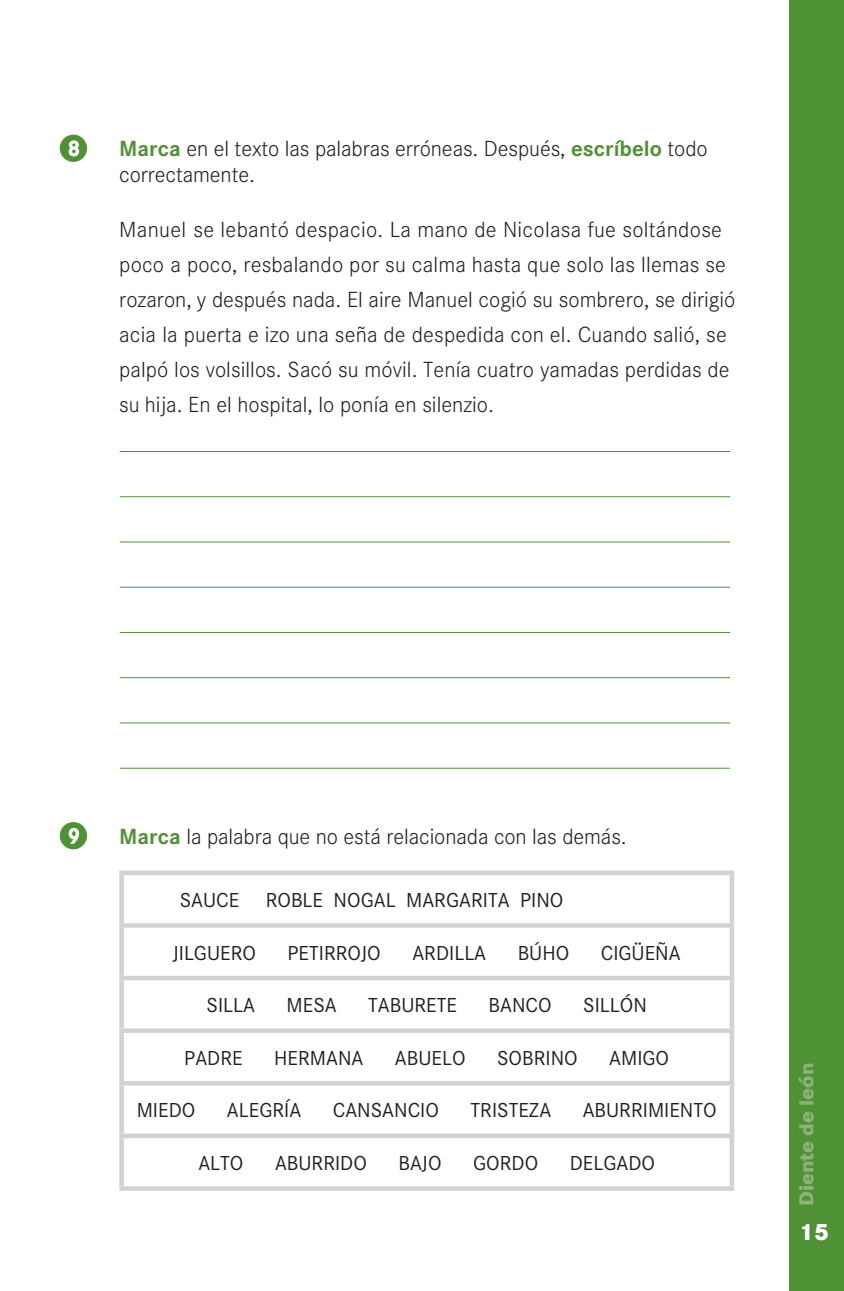
<style>
.page{position:relative;width:844px;height:1291px;background:#fff}
.page>*{position:absolute;margin:0;border:0;box-sizing:border-box;transform-origin:0 0}
.t1{font:800 24.5px "Corporate S";color:#fff}
.t2{font:300 22.75px/35px "Corporate S";color:#231f20}
.t3{font:21px "Corporate S";color:#231f20}
.t4{font:800 21px "Corporate S";color:#8eb378}
.s1{font-weight:700;color:#4f9236}
</style>
<div class="page">
<div style="left:789px;top:0;width:55px;height:1290px;background:#4f9236"></div>
<hr style="left:120px;top:451px;width:610px;height:1px;background:#4f9236">
<hr style="left:120px;top:496px;width:610px;height:1px;background:#4f9236">
<hr style="left:120px;top:541px;width:610px;height:1px;background:#4f9236">
<hr style="left:120px;top:586px;width:610px;height:1px;background:#4f9236">
<hr style="left:120px;top:632px;width:610px;height:1px;background:#4f9236">
<hr style="left:120px;top:677px;width:610px;height:1px;background:#4f9236">
<hr style="left:120px;top:722px;width:610px;height:1px;background:#4f9236">
<hr style="left:120px;top:767px;width:610px;height:1px;background:#4f9236">
<div style="left:119px;top:870px;width:615px;height:5px;background:#d1d2d4"></div>
<div style="left:119px;top:875px;width:5px;height:48px;background:#d1d2d4"></div>
<div style="left:729px;top:875px;width:5px;height:48px;background:#d1d2d4"></div>
<hr style="left:119px;top:923px;width:615px;height:4px;background:#d1d2d4">
<div style="left:119px;top:927px;width:5px;height:48px;background:#d1d2d4"></div>
<div style="left:729px;top:927px;width:5px;height:48px;background:#d1d2d4"></div>
<div style="left:119px;top:975px;width:615px;height:5px;background:#d1d2d4"></div>
<div style="left:119px;top:980px;width:5px;height:48px;background:#d1d2d4"></div>
<div style="left:729px;top:980px;width:5px;height:48px;background:#d1d2d4"></div>
<svg style="left:119px;top:1028px;width:615px;height:4px;background:#d5d6d8"></svg>
<div style="left:119px;top:1032px;width:5px;height:48px;background:#d1d2d4"></div>
<div style="left:729px;top:1032px;width:5px;height:48px;background:#d1d2d4"></div>
<div style="left:119px;top:1080px;width:615px;height:5px;background:#d1d2d4"></div>
<div style="left:119px;top:1085px;width:5px;height:48px;background:#d1d2d4"></div>
<div style="left:729px;top:1085px;width:5px;height:48px;background:#d1d2d4"></div>
<svg style="left:119px;top:1133px;width:615px;height:4px;background:#d7d8da"></svg>
<div style="left:119px;top:1137px;width:5px;height:48px;background:#d1d2d4"></div>
<div style="left:729px;top:1137px;width:5px;height:48px;background:#d1d2d4"></div>
<div style="left:119px;top:1185px;width:615px;height:5px;background:#d1d2d4"></div>
<svg style="left:60px;top:135px;width:27px;height:27px"></svg>
<svg style="left:60px;top:822px;width:27px;height:27px"></svg>
<p class="t2" style="left:119px;top:136px;width:590px;line-height:25.4px"><span class="s1">Marca</span> en el texto las palabras erróneas. Después, <span class="s1">escríbelo</span> todo correctamente.</p>
<p class="t2" style="left:119px;top:212px;width:617px">Manuel se lebantó despacio. La mano de Nicolasa fue soltándose poco a poco, resbalando por su calma hasta que solo las llemas se rozaron, y después nada. El aire Manuel cogió su sombrero, se dirigió acia la puerta e izo una seña de despedida con el. Cuando salió, se palpó los volsillos. Sacó su móvil. Tenía cuatro yamadas perdidas de su hija. En el hospital, lo ponía en silenzio.</p>
<p class="t2" style="left:119px;top:819px;width:509px"><span class="s1">Marca</span> la palabra que no está relacionada con las demás.</p>
<p class="t3" style="left:180px;top:888px;width:61px">SAUCE</p>
<p class="t3" style="left:266px;top:888px;width:299px">ROBLE NOGAL MARGARITA PINO</p>
<p class="t3" style="left:173px;top:940px;width:85px">JILGUERO</p>
<p class="t3" style="left:288px;top:940px;width:95px">PETIRROJO</p>
<p class="t3" style="left:412px;top:940px;width:75px">ARDILLA</p>
<p class="t3" style="left:518px;top:940px;width:53px">BÚHO</p>
<p class="t3" style="left:601px;top:940px;width:81px">CIGÜEÑA</p>
<p class="t3" style="left:206px;top:993px;width:50px">SILLA</p>
<p class="t3" style="left:286px;top:993px;width:52px">MESA</p>
<p class="t3" style="left:368px;top:993px;width:90px">TABURETE</p>
<p class="t3" style="left:488px;top:993px;width:65px">BANCO</p>
<p class="t3" style="left:583px;top:993px;width:65px">SILLÓN</p>
<p class="t3" style="left:184px;top:1046px;width:60px">PADRE</p>
<p class="t3" style="left:274px;top:1046px;width:91px">HERMANA</p>
<p class="t3" style="left:395px;top:1046px;width:72px">ABUELO</p>
<p class="t3" style="left:497px;top:1046px;width:82px">SOBRINO</p>
<p class="t3" style="left:609px;top:1046px;width:61px">AMIGO</p>
<p class="t3" style="left:137px;top:1098px;width:60px">MIEDO</p>
<p class="t3" style="left:227px;top:1098px;width:76px">ALEGRÍA</p>
<p class="t3" style="left:333px;top:1098px;width:108px">CANSANCIO</p>
<p class="t3" style="left:470px;top:1098px;width:82px">TRISTEZA</p>
<p class="t3" style="left:583px;top:1098px;width:136px">ABURRIMIENTO</p>
<p class="t3" style="left:198px;top:1151px;width:47px">ALTO</p>
<p class="t3" style="left:275px;top:1151px;width:94px">ABURRIDO</p>
<p class="t3" style="left:398px;top:1151px;width:45px">BAJO</p>
<p class="t3" style="left:473px;top:1151px;width:67px">GORDO</p>
<p class="t3" style="left:570px;top:1151px;width:87px">DELGADO</p>
<p class="t4" style="left:794px;top:1206px;width:145px;rotate:-90deg">Diente de león</p>
<p class="t1" style="left:799px;top:1216px;width:32px">15</p>
</div>
